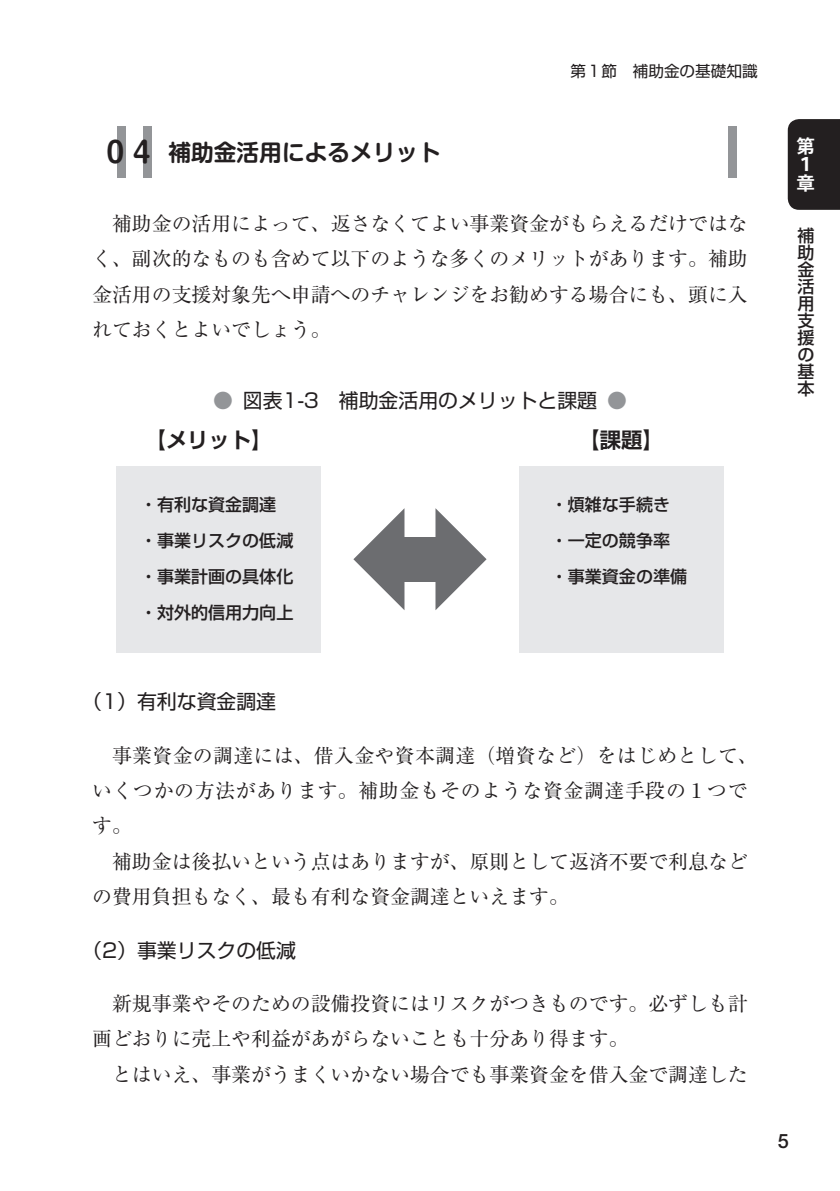
<style>
.page{position:relative;width:840px;height:1191px;background:#fff}
.page>*{position:absolute;margin:0;border:0;box-sizing:border-box;transform-origin:0 0}
.t1{font:700 22.6px "Shin M Go Pro De";color:#231f20}
.t2{font:700 21.2px "Shin Go Pro De";color:#231f20}
.t3{font:19.8px/35.4px "Ryumin Pro";color:#231f20}
.t4{font:19.8px/35.4px "Ryumin Pro";letter-spacing:.035em;color:#231f20}
.t5{font:19.8px "Shin Go Pro";color:#231f20}
.t6{font:500 19.8px "Helvetica Neue LT Std";color:#231f20}
.t7{font:700 18.4px/18.4px "Koz Go Pro";color:#fff}
.t8{font:500 17px/17px "Shin Go Pro";color:#231f20}
.t9{font:15.6px "Shin Go Pro";color:#231f20}
.s1{font-size:28.4px}
.s2{color:#939598}
</style>
<div class="page">
<div style="left:787px;top:119px;width:52px;height:91px;background:#231f20"></div>
<div style="left:118px;top:127px;width:8px;height:51px;background:#939598"></div>
<div style="left:143px;top:127px;width:8px;height:51px;background:#939598"></div>
<div style="left:727px;top:127px;width:9px;height:51px;background:#939598"></div>
<div style="left:117px;top:466px;width:204px;height:186px;background:#e6e7e9"></div>
<div style="left:518px;top:466px;width:204px;height:186px;background:#e6e7e9"></div>
<svg style="left:435px;top:508px;width:51px;height:102px"></svg>
<svg style="left:353px;top:509px;width:51px;height:101px"></svg>
<div style="left:387px;top:537px;width:66px;height:44px;background:#6c6d70"></div>
<p class="t1" style="left:106px;top:134px;width:336px"><span class="s1">0 4</span> 補助金活用によるメリット</p>
<p class="t9" style="left:570px;top:58px;width:189px">第１節　補助金の基礎知識</p>
<p class="t3" style="left:92px;top:204px;width:656px;text-align:justify;text-indent:20px">補助金の活用によって、返さなくてよい事業資金がもらえるだけではなく、副次的なものも含めて以下のような多くのメリットがあります。補助金活用の支援対象先へ申請へのチャレンジをお勧めする場合にも、頭に入れておくとよいでしょう。</p>
<p class="t5" style="left:213px;top:384px;width:415px"><span class="s2">●</span> 図表1-3　補助金活用のメリットと課題 <span class="s2">●</span></p>
<p class="t2" style="left:145px;top:422px;width:129px">【メリット】</p>
<p class="t2" style="left:578px;top:422px;width:87px">【課題】</p>
<p class="t8" style="left:140px;top:484px;width:155px;line-height:36px">・有利な資金調達・事業リスクの低減・事業計画の具体化・対外的信用力向上</p>
<p class="t8" style="left:550px;top:484px;width:138px;line-height:36px">・煩雑な手続き・一定の競争率・事業資金の準備</p>
<p class="t7" style="left:796px;top:138px;width:19px">第<br>１章</p>
<p class="t8" style="left:797px;top:225px;width:18px;text-align:justify">補助金活用支援の基本</p>
<p class="t5" style="left:82px;top:685px;width:195px">（1）有利な資金調達</p>
<p class="t4" style="left:92px;top:736px;width:666px;text-indent:20px">事業資金の調達には、借入金や資本調達（増資など）をはじめとして、いくつかの方法があります。補助金もそのような資金調達手段の１つです。</p>
<p class="t3" style="left:92px;top:842px;width:656px;text-indent:20px">補助金は後払いという点はありますが、原則として返済不要で利息などの費用負担もなく、最も有利な資金調達といえます。</p>
<p class="t5" style="left:82px;top:933px;width:215px">（2）事業リスクの低減</p>
<p class="t3" style="left:92px;top:984px;width:656px;text-indent:20px">新規事業やそのための設備投資にはリスクがつきものです。必ずしも計画どおりに売上や利益があがらないことも十分あり得ます。</p>
<p class="t3" style="left:112px;top:1055px;width:636px">とはいえ、事業がうまくいかない場合でも事業資金を借入金で調達した</p>
<p class="t6" style="left:777px;top:1129px;width:13px">5</p>
</div>
